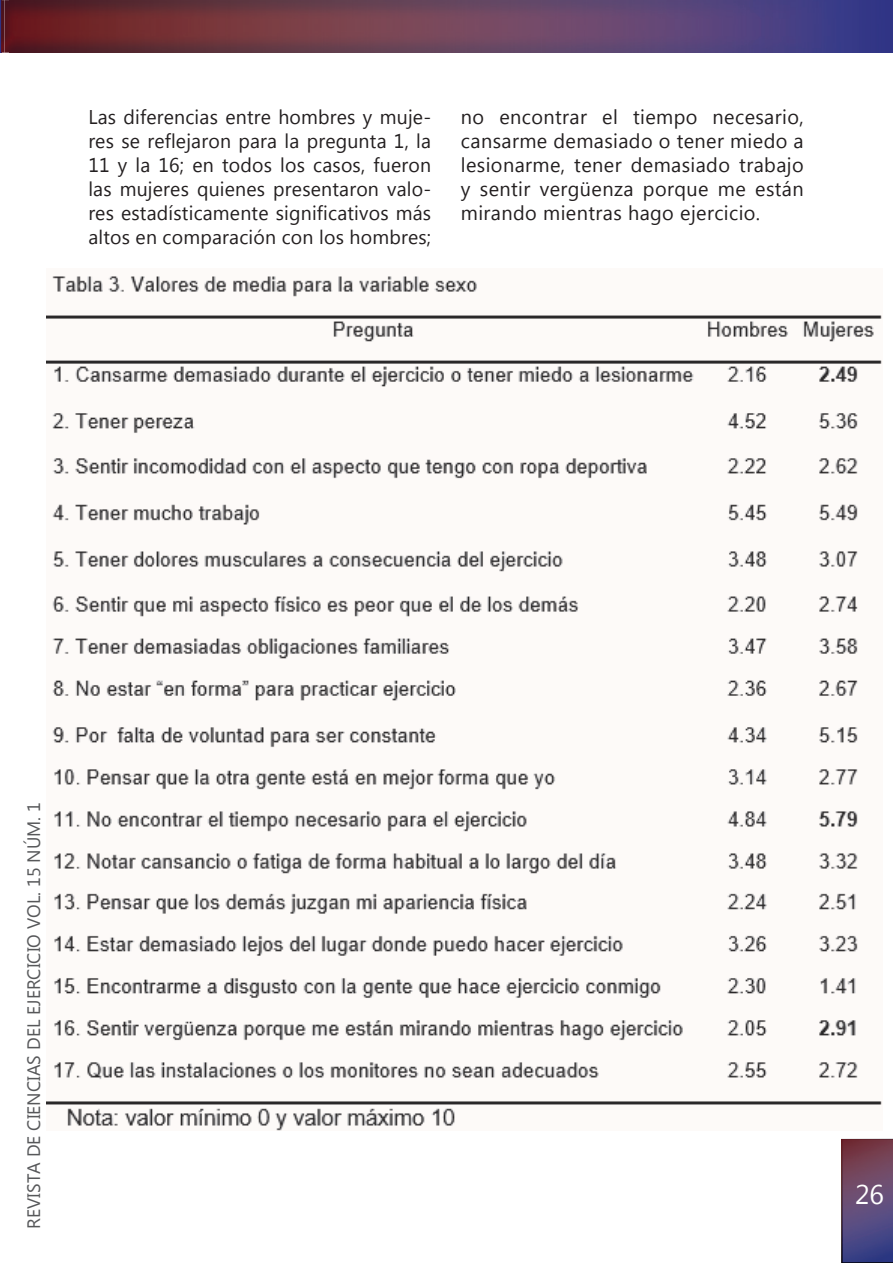
<style>
.page{position:relative;width:893px;height:1263px;background:#fff}
.page>*{position:absolute;margin:0;border:0;box-sizing:border-box;transform-origin:0 0}
.t1{font:27px "Myanmar Text";color:#fff}
.t2{font:20.1px/24px "Myanmar Text";letter-spacing:.02em;color:#231f20;text-align:justify}
.t3{font:19.95px/24px "Myanmar Text";letter-spacing:.01em;color:#231f20;text-align:justify}
.t4{font:19.5px "Myanmar Text";letter-spacing:.01em;color:#231f20}
.t5{font:18px "Myanmar Text";color:#57585a}
</style>
<div class="page">
<img style="left:0;top:0;width:893px;height:53px">
<img style="left:841px;top:1138px;width:52px;height:125px">
<img style="left:10px;top:0;width:883px;height:1px">
<img style="left:1px;top:0;width:9px;height:53px">
<img style="left:47px;top:276px;width:835px;height:854px">
<p class="t3" style="left:88px;top:105px;width:344px">Las diferencias entre hombres y muje&shy;res se reflejaron para la pregunta 1, la 11 y la 16; en todos los casos, fueron las mujeres quienes presentaron valo&shy;res estadísticamente significativos más</p>
<p class="t4" style="left:88px;top:226px;width:344px">altos en comparación con los hombres;</p>
<p class="t2" style="left:461px;top:105px;width:344px">no encontrar el tiempo necesario, cansarme demasiado o tener miedo a lesionarme, tener demasiado trabajo y sentir vergüenza porque me están mirando mientras hago ejercicio.</p>
<p class="t5" style="left:24px;top:1229px;width:428px;rotate:-90deg">REVISTA DE CIENCIAS DEL EJERCICIO VOL. 15 NÚM. 1</p>
<h1 class="t1" style="left:855px;top:1179px;width:31px">26</h1>
</div>
